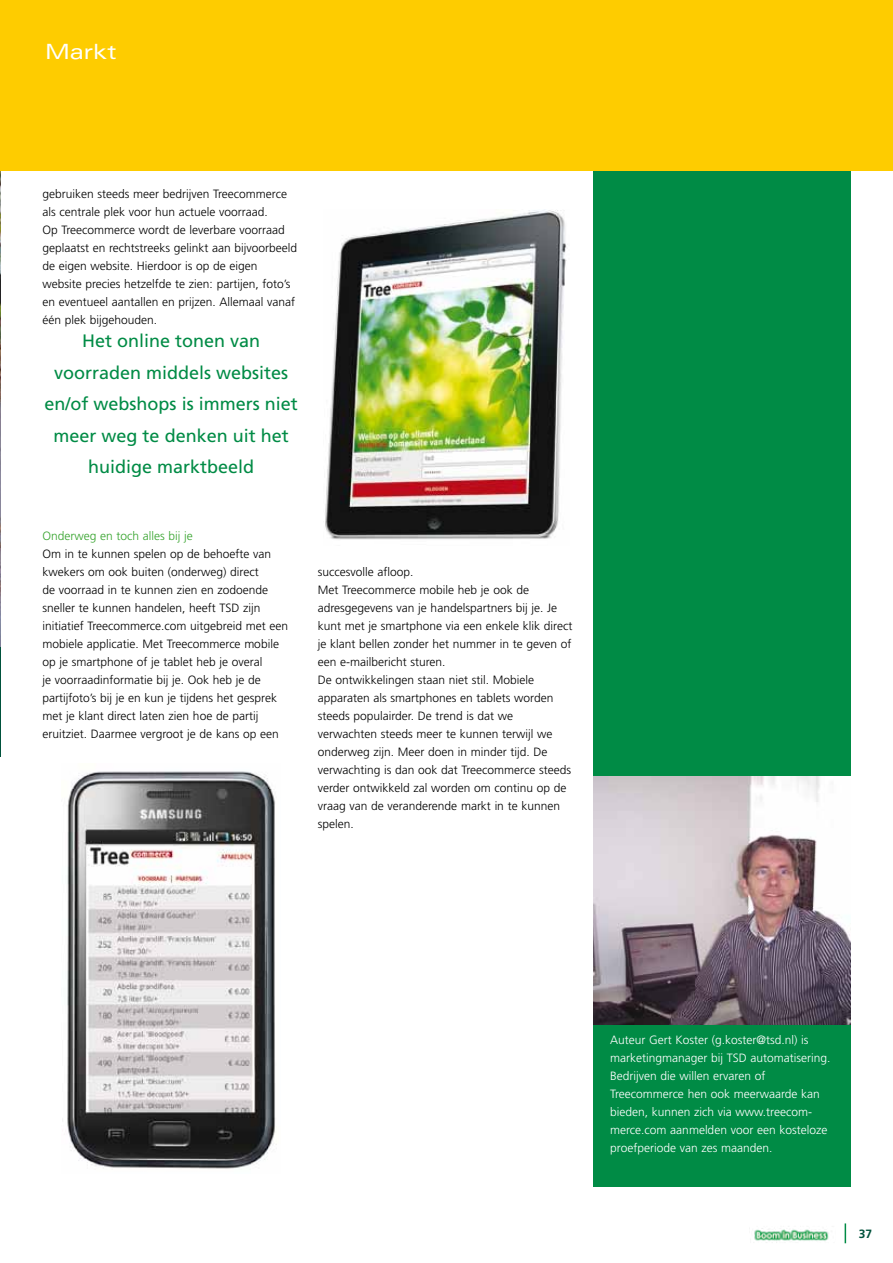
<style>
.page{position:relative;width:893px;height:1263px;background:#fff}
.page>*{position:absolute;margin:0;border:0;box-sizing:border-box;transform-origin:0 0}
.t1{font:expanded 21px "Univers";color:#fff}
.t2{font:18px/31.5px "Frutiger";color:#008b45;text-align:center}
.t3{font:300 12px/18px "Frutiger";color:#000}
.t4{font:300 12px/18px "Frutiger";color:#fff}
.t5{font:300 12px "Frutiger";color:#35a32c}
.t6{font:700 12px "Frutiger";color:#00523c}
</style>
<div class="page">
<svg style="left:845px;top:1223px;width:1px;height:20px"></svg>
<img style="left:754px;top:1228px;width:75px;height:15px">
<img style="left:0;top:0;width:1px;height:647px">
<hr style="left:0;top:647px;width:1px;height:110px;background:#00523c">
<div style="left:593px;top:154px;width:257px;height:1032px;background:#008b45"></div>
<img style="left:62px;top:771px;width:215px;height:398px">
<img style="left:325px;top:210px;width:242px;height:330px">
<div style="left:1px;top:0;width:892px;height:170px;background:#fecc00"></div>
<img style="left:593px;top:776px;width:257px;height:249px">
<h1 class="t1" style="left:45px;top:39px;width:73px">Markt</h1>
<p class="t3" style="left:43px;top:185px;width:256px">gebruiken steeds meer bedrijven Treecommerce als centrale plek voor hun actuele voorraad.<br>Op Treecommerce wordt de leverbare voorraad geplaatst en rechtstreeks gelinkt aan bijvoorbeeld de eigen website. Hierdoor is op de eigen website precies hetzelfde te zien: partijen, foto’s en eventueel aantallen en prijzen. Allemaal vanaf één plek bijgehouden.</p>
<h2 class="t2" style="left:45px;top:325px;width:255px">Het online tonen van voorraden middels websites en/of webshops is immers niet meer weg te denken uit het huidige marktbeeld</h2>
<p class="t5" style="left:43px;top:529px;width:152px">Onderweg en toch alles bij je</p>
<p class="t3" style="left:43px;top:545px;width:247px">Om in te kunnen spelen op de behoefte van kwekers om ook buiten (onderweg) direct<br>de voorraad in te kunnen zien en zodoende sneller te kunnen handelen, heeft TSD zijn initiatief Treecommerce.com uitgebreid met een mobiele applicatie. Met Treecommerce mobile op je smartphone of je tablet heb je overal<br>je voorraadinformatie bij je. Ook heb je de partijfoto’s bij je en kun je tijdens het gesprek met je klant direct laten zien hoe de partij eruitziet. Daarmee vergroot je de kans op een</p>
<p class="t3" style="left:318px;top:563px;width:256px">succesvolle afloop.<br>Met Treecommerce mobile heb je ook de adresgegevens van je handelspartners bij je. Je kunt met je smartphone via een enkele klik direct je klant bellen zonder het nummer in te geven of een e-mailbericht sturen.<br>De ontwikkelingen staan niet stil. Mobiele apparaten als smartphones en tablets worden steeds populairder. De trend is dat we verwachten steeds meer te kunnen terwijl we onderweg zijn. Meer doen in minder tijd. De verwachting is dan ook dat Treecommerce steeds verder ontwikkeld zal worden om continu op de vraag van de veranderende markt in te kunnen spelen.</p>
<p class="t4" style="left:610px;top:1031px;width:222px">Auteur Gert Koster (g.koster@tsd.nl) is marketingmanager bij TSD automatisering.<br>Bedrijven die willen ervaren of Treecommerce hen ook meerwaarde kan bieden, kunnen zich via www.treecom&shy;merce.com aanmelden voor een kosteloze proefperiode van zes maanden.</p>
<p class="t6" style="left:859px;top:1227px;width:15px">37</p>
</div>
